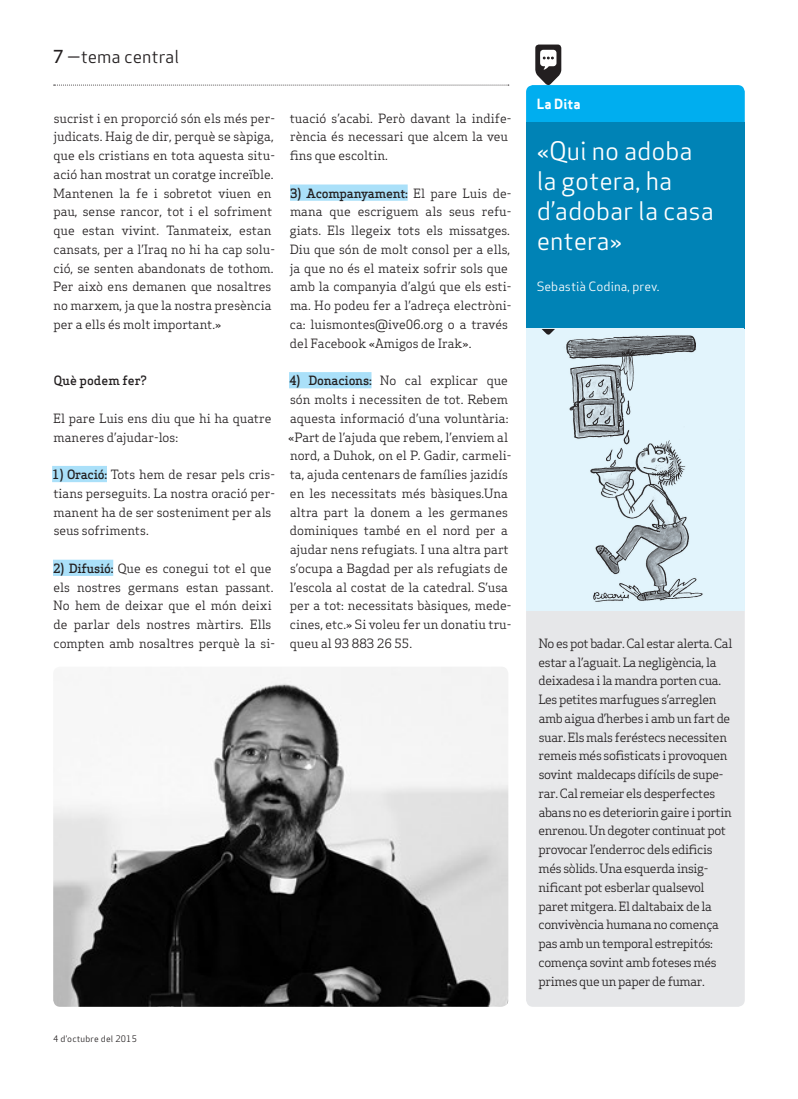
<style>
.page{position:relative;width:798px;height:1099px;background:#fff}
.page>*{position:absolute;margin:0;border:0;box-sizing:border-box;transform-origin:0 0}
.Subtitol_Secció{font:25px/30px "Apex Sans Book T";color:#fff}
.Capçalera{font:17.5px "Apex Sans Book T";color:#231f20}
.Titular_Secció_Petit{font:13.75px "Apex Sans Bold T";color:#fff}
.Text_General{font:12.5px/18.8px "Apex Serif";color:#231f20}
.Text_General-2{font:12.5px/18.8px "Apex Serif";letter-spacing:-.03em;color:#231f20}
.Titulars{font:12.5px "Apex Sans Book T";color:#fff}
.Text_General-3{font:500 12.5px "Apex Serif";color:#231f20}
.Data_Peu{font:8.75px "Apex Sans Book T";letter-spacing:.02em;color:#231f20}
.s1{font-family:"Apex Sans Medium T"}
.s2{font-weight:500}
</style>
<div class="page">
<div style="left:52px;top:466px;width:55px;height:16px;background:#aae0f9"></div>
<div style="left:53px;top:559px;width:60px;height:17px;background:#aae0f9"></div>
<div style="left:290px;top:184px;width:117px;height:17px;background:#aae0f9"></div>
<div style="left:289px;top:372px;width:82px;height:16px;background:#aae0f9"></div>
<img style="left:53px;top:667px;width:455px;height:339px">
<div style="left:526px;top:610px;width:218px;height:396px;background:#e6e7e9"></div>
<div style="left:526px;top:123px;width:218px;height:206px;background:#0083b6"></div>
<svg style="left:526px;top:45px;width:218px;height:78px"></svg>
<svg style="left:54px;top:85px;width:454px;height:1px"></svg>
<img style="left:526px;top:329px;width:217px;height:281px">
<svg style="left:541px;top:329px;width:13px;height:6px"></svg>
<p class="Capçalera" style="left:53px;top:46px;width:127px"><span class="s1">7</span> —tema central</p>
<p class="Text_General" style="left:53px;top:108px;width:223px">sucrist i en proporció són els més per&shy;judicats. Haig de dir, perquè se sàpiga, que els cristians en tota aquesta situ&shy;ació han mostrat un coratge increïble.<br>Mantenen la fe i sobretot viuen en pau, sense rancor, tot i el sofriment que estan vivint. Tanmateix, estan cansats, per a l’Iraq no hi ha cap solu&shy;ció, se senten abandonats de tothom.<br>Per això ens demanen que nosaltres no marxem, ja que la nostra presència per a ells és molt important.»</p>
<p class="Text_General-3" style="left:54px;top:373px;width:95px">Què podem fer?</p>
<p class="Text_General" style="left:53px;top:408px;width:220px">El pare Luis ens diu que hi ha quatre maneres d’ajudar-los:</p>
<p class="Text_General" style="left:52px;top:465px;width:224px"><span class="s2">1) Oració:</span> Tots hem de resar pels cris&shy;tians perseguits. La nostra oració per&shy;manent ha de ser sosteniment per als seus sofriments.</p>
<p class="Text_General" style="left:53px;top:558px;width:223px"><span class="s2">2) Difusió:</span> Que es conegui tot el que els nostres germans estan passant.<br>No hem de deixar que el món deixi de parlar dels nostres màrtirs. Ells compten amb nosaltres perquè la si-</p>
<p class="Text_General" style="left:289px;top:108px;width:223px">tuació s’acabi. Però davant la indife&shy;rència és necessari que alcem la veu fins que escoltin.</p>
<p class="Text_General" style="left:289px;top:183px;width:223px"><span class="s2">3) Acompanyament:</span> El pare Luis de&shy;mana que escriguem als seus refu&shy;giats. Els llegeix tots els missatges.<br>Diu que són de molt consol per a ells, ja que no és el mateix sofrir sols que amb la companyia d’algú que els esti&shy;ma. Ho podeu fer a l’adreça electròni&shy;ca: luismontes@ive06.org o a través del Facebook «Amigos de Irak».</p>
<p class="Text_General" style="left:288px;top:371px;width:224px"><span class="s2">4) Donacions:</span> No cal explicar que són molts i necessiten de tot. Rebem aquesta informació d’una voluntària: «Part de l’ajuda que rebem, l’enviem al nord, a Duhok, on el P. Gadir, carmeli&shy;ta, ajuda centenars de famílies jazidís en les necessitats més bàsiques.Una altra part la donem a les germanes dominiques també en el nord per a ajudar nens refugiats. I una altra part s’ocupa a Bagdad per als refugiats de l’escola al costat de la catedral. S’usa per a tot: necessitats bàsiques, mede&shy;cines, etc.» Si voleu fer un donatiu tru&shy;queu al 93 883 26 55.</p>
<p class="Data_Peu" style="left:53px;top:1032px;width:85px">4 d’octubre del 2015</p>
<p class="Titular_Secció_Petit" style="left:536px;top:95px;width:45px">La Dita</p>
<p class="Subtitol_Secció" style="left:536px;top:136px;width:179px">«Qui no adoba la gotera, ha d’adobar la casa entera»</p>
<p class="Titulars" style="left:536px;top:279px;width:124px">Sebastià Codina, prev.</p>
<p class="Text_General-2" style="left:538px;top:633px;width:195px">No es pot badar. Cal estar alerta. Cal estar a l’aguait. La negligència, la deixadesa i la mandra porten cua.<br>Les petites marfugues s’arreglen amb aigua d’herbes i amb un fart de suar. Els mals feréstecs necessiten remeis més sofisticats i provoquen sovint maldecaps difícils de supe&shy;rar. Cal remeiar els desperfectes abans no es deteriorin gaire i portin enrenou. Un degoter continuat pot provocar l’enderroc dels edificis més sòlids. Una esquerda insig&shy;nificant pot esberlar qualsevol paret mitgera. El daltabaix de la convivència humana no comença pas amb un temporal estrepitós: comença sovint amb foteses més primes que un paper de fumar.</p>
</div>
